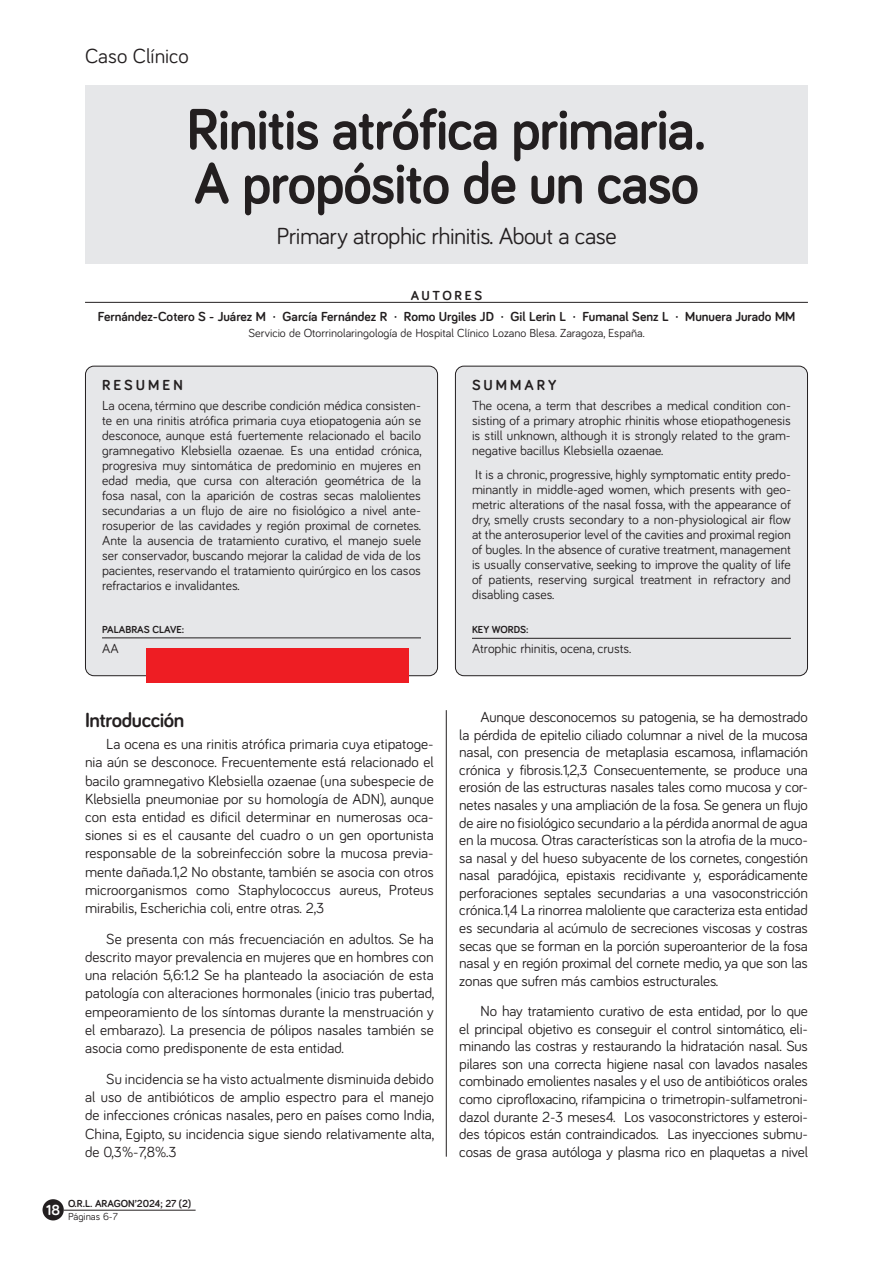
<style>
.page{position:relative;width:893px;height:1263px;background:#fff}
.page>*{position:absolute;margin:0;border:0;box-sizing:border-box;transform-origin:0 0}
.t1{font:700 60px/54px "Bariol";letter-spacing:-.02em;color:#231f20;scale:.96 1}
.t2{font:24px "Bariol";letter-spacing:-.02em;color:#231f20}
.t3{font:700 21px "Bariol";letter-spacing:-.02em;color:#231f20}
.t4{font:21px "Bariol";color:#231f20}
.t5{font:15px/17.5px "Bariol";color:#231f20;text-align:justify}
.t6{font:700 15px "Bariol";letter-spacing:.2em;color:#231f20}
.t7{font:700 15px "Bariol";color:#fff}
.t8{font:13.5px/15px "Bariol";color:#231f20;text-align:justify}
.t9{font:700 13.5px/21.3px "Bariol";color:#231f20;text-align:center}
.t10{font:12px "Bariol";color:#231f20}
.t11{font:700 10.5px "Bariol";color:#231f20}
.t12{font:10.5px "Bariol";color:#231f20}
</style>
<div class="page">
<div style="left:85px;top:366px;width:353px;height:310px;background:#e6e7e9;border-radius:9px"></div>
<div style="left:455px;top:366px;width:352px;height:310px;background:#e6e7e9;border-radius:9px"></div>
<div style="left:455px;top:366px;width:353px;height:310px;border:1px solid #231f20;border-radius:9px"></div>
<div style="left:85px;top:85px;width:723px;height:179px;background:#e6e7e9"></div>
<hr style="left:446px;top:710px;width:1px;height:447px;background:#231f20">
<hr style="left:102px;top:637px;width:319px;height:1px;background:#231f20">
<hr style="left:472px;top:638px;width:319px;height:1px;background:#231f20">
<hr style="left:85px;top:302px;width:723px;height:1px;background:#231f20">
<hr style="left:64px;top:1210px;width:132px;height:1px;background:#231f20">
<div style="left:43px;top:1199px;width:21px;height:21px;background:#231f20;border-radius:50%"></div>
<div style="left:146px;top:648px;width:263px;height:34px;background:#ee1d23"></div>
<h3 class="t4" style="left:85px;top:42px;width:105px">Caso Clínico</h3>
<h1 class="t1" style="left:187px;top:100px;width:543px">Rinitis atrófica primaria.<br>A propósito de un caso</h1>
<h2 class="t2" style="left:276px;top:220px;width:342px">Primary atrophic rhinitis. About a case</h2>
<p class="t9" style="left:98px;top:284px;width:699px">AUTORES<br>Fernández-Cotero S - Juárez M · García Fernández R · Romo Urgiles JD · Gil Lerin L · Fumanal Senz L · Munuera Jurado MM</p>
<p class="t10" style="left:248px;top:325px;width:398px">Servicio de Otorrinolaringología de Hospital Clínico Lozano Blesa. Zaragoza, España.</p>
<p class="t6" style="left:102px;top:375px;width:82px">RESUMEN</p>
<p class="t6" style="left:472px;top:375px;width:86px">SUMMARY</p>
<p class="t8" style="left:472px;top:398px;width:320px">The ocena, a term that describes a medical condition con&shy;sisting of a primary atrophic rhinitis whose etiopathogenesis is still unknown, although it is strongly related to the gram&shy;negative bacillus Klebsiella ozaenae.</p>
<p class="t8" style="left:472px;top:466px;width:320px">It is a chronic, progressive, highly symptomatic entity predo&shy;minantly in middle-aged women, which presents with geo&shy;metric alterations of the nasal fossa, with the appearance of dry, smelly crusts secondary to a non-physiological air flow at the anterosuperior level of the cavities and proximal region of bugles. In the absence of curative treatment, management is usually conservative, seeking to improve the quality of life of patients, reserving surgical treatment in refractory and disabling cases.</p>
<p class="t8" style="left:102px;top:398px;width:321px">La ocena, término que describe condición médica consisten&shy;te en una rinitis atrófica primaria cuya etiopatogenia aún se desconoce, aunque está fuertemente relacionado el bacilo gramnegativo Klebsiella ozaenae. Es una entidad crónica, progresiva muy sintomática de predominio en mujeres en edad media, que cursa con alteración geométrica de la fosa nasal, con la aparición de costras secas malolientes secundarias a un flujo de aire no fisiológico a nivel ante&shy;rosuperior de las cavidades y región proximal de cornetes.<br>Ante la ausencia de tratamiento curativo, el manejo suele ser conservador, buscando mejorar la calidad de vida de los pacientes, reservando el tratamiento quirúrgico en los casos refractarios e invalidantes.</p>
<p class="t11" style="left:102px;top:623px;width:84px">PALABRAS CLAVE:</p>
<p class="t11" style="left:472px;top:623px;width:58px">KEY WORDS:</p>
<p class="t8" style="left:102px;top:640px;width:18px">AA</p>
<p class="t8" style="left:472px;top:640px;width:161px">Atrophic rhinitis, ocena, crusts.</p>
<h3 class="t3" style="left:85px;top:705px;width:101px">Introducción</h3>
<p class="t5" style="left:85px;top:734px;width:350px;line-height:18.1px;text-indent:21px">La ocena es una rinitis atrófica primaria cuya etipatoge&shy;nia aún se desconoce. Frecuentemente está relacionado el bacilo gramnegativo Klebsiella ozaenae (una subespecie de Klebsiella pneumoniae por su homología de ADN), aunque con esta entidad es dificil determinar en numerosas oca&shy;siones si es el causante del cuadro o un gen oportunista responsable de la sobreinfección sobre la mucosa previa&shy;mente dañada.1,2 No obstante, también se asocia con otros microorganismos como Staphylococcus aureus, Proteus mirabilis, Escherichia coli, entre otras. 2,3</p>
<p class="t5" style="left:85px;top:929px;width:351px;line-height:18.1px;text-indent:21px">Se presenta con más frecuenciación en adultos. Se ha descrito mayor prevalencia en mujeres que en hombres con una relación 5,6:1.2 Se ha planteado la asociación de esta patología con alteraciones hormonales (inicio tras pubertad, empeoramiento de los síntomas durante la menstruación y el embarazo). La presencia de pólipos nasales también se asocia como predisponente de esta entidad.</p>
<p class="t5" style="left:85px;top:1069px;width:351px;line-height:18.1px;text-indent:21px">Su incidencia se ha visto actualmente disminuida debido al uso de antibióticos de amplio espectro para el manejo de infecciones crónicas nasales, pero en países como India, China, Egipto, su incidencia sigue siendo relativamente alta, de 0,3%-7,8%.3</p>
<p class="t7" style="left:46px;top:1200px;width:15px">18</p>
<p class="t11" style="left:68px;top:1197px;width:125px">O.R.L. ARAGON’2024; 27 (2)</p>
<p class="t12" style="left:68px;top:1209px;width:51px">Páginas 6-7</p>
<p class="t5" style="left:459px;top:707px;width:350px;text-indent:21px">Aunque desconocemos su patogenia, se ha demostrado la pérdida de epitelio ciliado columnar a nivel de la mucosa nasal, con presencia de metaplasia escamosa, inflamación crónica y fibrosis.1,2,3 Consecuentemente, se produce una erosión de las estructuras nasales tales como mucosa y cor&shy;netes nasales y una ampliación de la fosa. Se genera un flujo de aire no fisiológico secundario a la pérdida anormal de agua en la mucosa. Otras características son la atrofia de la muco&shy;sa nasal y del hueso subyacente de los cornetes, congestión nasal paradójica, epistaxis recidivante y, esporádicamente perforaciones septales secundarias a una vasoconstricción crónica.1,4 La rinorrea maloliente que caracteriza esta entidad es secundaria al acúmulo de secreciones viscosas y costras secas que se forman en la porción superoanterior de la fosa nasal y en región proximal del cornete medio, ya que son las zonas que sufren más cambios estructurales.</p>
<p class="t5" style="left:459px;top:1002px;width:350px;text-indent:21px">No hay tratamiento curativo de esta entidad, por lo que el principal objetivo es conseguir el control sintomático, eli&shy;minando las costras y restaurando la hidratación nasal. Sus pilares son una correcta higiene nasal con lavados nasales combinado emolientes nasales y el uso de antibióticos orales como ciprofloxacino, rifampicina o trimetropin-sulfametroni&shy;dazol durante 2-3 meses4. Los vasoconstrictores y esteroi&shy;des tópicos están contraindicados. Las inyecciones submu&shy;cosas de grasa autóloga y plasma rico en plaquetas a nivel</p>
</div>
